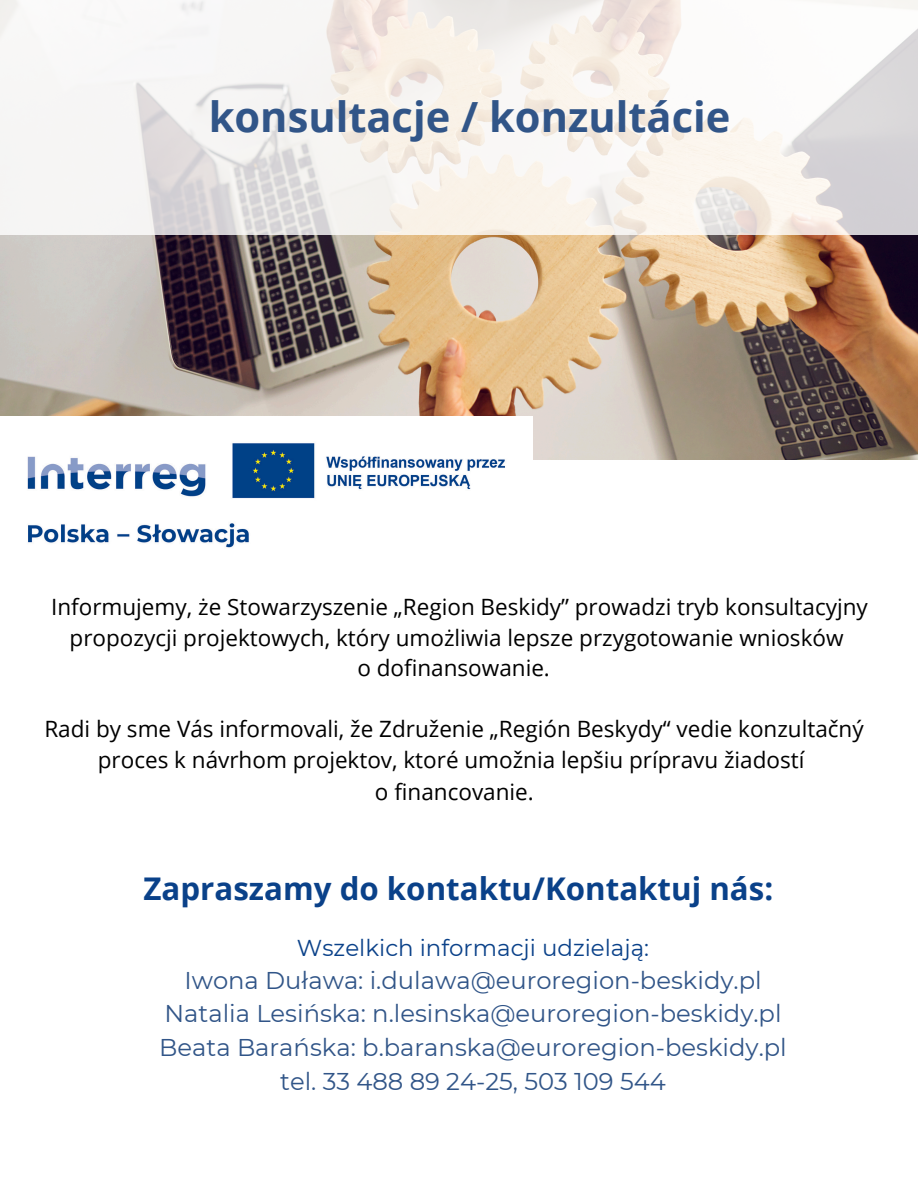
<style>
.page{position:relative;width:918px;height:1188px;background:#fff}
.page>*{position:absolute;margin:0;border:0;box-sizing:border-box;transform-origin:0 0}
.t1{font:700 41.7px "Open Sans";color:#315588}
.t2{font:700 31.2px "Open Sans";color:#0a4189}
.t3{font:24.3px "Montserrat";color:#315588}
.t4{font:22.95px "Montserrat";color:#0a4189}
.t5{font:22.5px/30.3px "Open Sans";color:#000;text-align:center}
</style>
<div class="page">
<img style="left:0;top:234px;width:918px;height:225px">
<img style="left:0;top:416px;width:532px;height:132px">
<svg style="left:0;top:0;width:918px;height:234px;fill:#f7f5ef"></svg>
<p class="t1" style="left:209px;top:87px;width:523px">konsultacje / konzultácie</p>
<p class="t5" style="left:51px;top:591px;width:818px">Informujemy, że Stowarzyszenie „Region Beskidy” prowadzi tryb konsultacyjny propozycji projektowych, który umożliwia lepsze przygotowanie wniosków</p>
<p class="t5" style="left:357px;top:652px;width:194px">o dofinansowanie.</p>
<p class="t5" style="left:44px;top:712px;width:821px;line-height:31.5px">Radi by sme Vás informovali, že Združenie „Región Beskydy“ vedie konzultačný proces k návrhom projektov, ktoré umožnia lepšiu prípravu žiadostí</p>
<p class="t5" style="left:375px;top:776px;width:160px">o financovanie.</p>
<p class="t2" style="left:144px;top:867px;width:631px">Zapraszamy do kontaktu/Kontaktuj nás:</p>
<p class="t4" style="left:297px;top:934px;width:354px">Wszelkich informacji udzielają:</p>
<p class="t3" style="left:184px;top:965px;width:579px">Iwona Duława: i.dulawa@euroregion-beskidy.pl</p>
<p class="t3" style="left:165px;top:999px;width:619px">Natalia Lesińska: n.lesinska@euroregion-beskidy.pl</p>
<p class="t3" style="left:159px;top:1033px;width:629px">Beata Barańska: b.baranska@euroregion-beskidy.pl</p>
<h2 class="t3" style="left:280px;top:1066px;width:387px">tel. 33 488 89 24-25, 503 109 544</h2>
</div>
